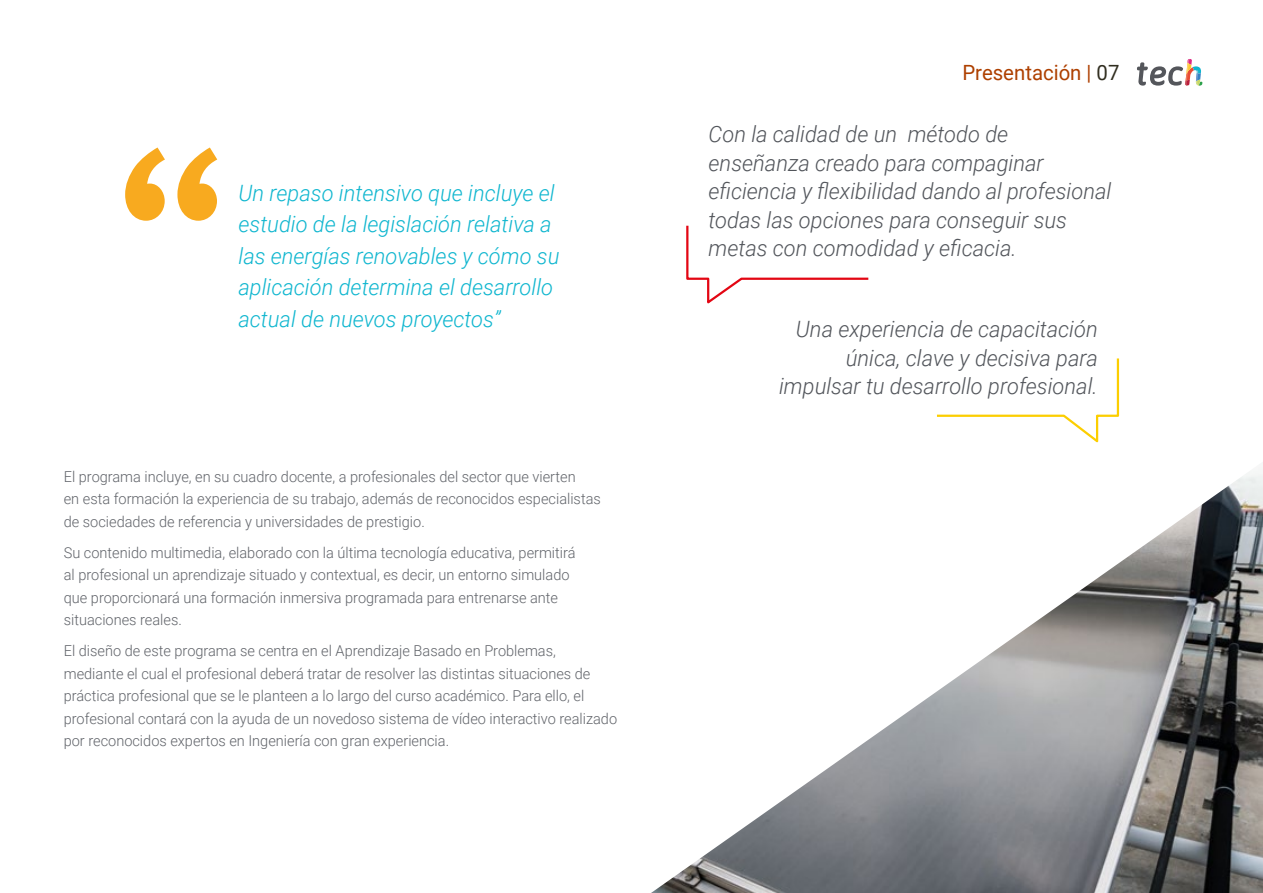
<style>
.page{position:relative;width:1263px;height:893px;background:#fff}
.page>*{position:absolute;margin:0;border:0;box-sizing:border-box;transform-origin:0 0}
.t1{font:italic 300 22.5px/28.5px "Roboto";color:#52555b;text-align:right}
.t2{font:italic 300 22.5px/31.5px "Roboto";color:#0fb6cf}
.t3{font:21px "Roboto";color:#ae4000}
.t4{font:300 15px/22.5px "Roboto";color:#61646a}
.s1{color:#312e20}
</style>
<div class="page">
<svg style="left:125px;top:147px;width:92px;height:74px"></svg>
<img style="left:651px;top:462px;width:612px;height:431px">
<svg style="left:1137px;top:59px;width:65px;height:27px"></svg>
<svg style="left:937px;top:358px;width:183px;height:85px"></svg>
<svg style="left:686px;top:225px;width:183px;height:79px"></svg>
<h1 class="t2" style="left:239px;top:176px;width:322px">Un repaso intensivo que incluye el estudio de la legislación relativa a las energías renovables y cómo su aplicación determina el desarrollo actual de nuevos proyectos”</h1>
<p class="t4" style="left:64px;top:465px;width:538px">El programa incluye, en su cuadro docente, a profesionales del sector que vierten<br>en esta formación la experiencia de su trabajo, además de reconocidos especialistas de sociedades de referencia y universidades de prestigio.</p>
<p class="t4" style="left:64px;top:541px;width:513px">Su contenido multimedia, elaborado con la última tecnología educativa, permitirá al profesional un aprendizaje situado y contextual, es decir, un entorno simulado que proporcionará una formación inmersiva programada para entrenarse ante situaciones reales.</p>
<p class="t4" style="left:64px;top:639px;width:555px">El diseño de este programa se centra en el Aprendizaje Basado en Problemas, mediante el cual el profesional deberá tratar de resolver las distintas situaciones de práctica profesional que se le planteen a lo largo del curso académico. Para ello, el profesional contará con la ayuda de un novedoso sistema de vídeo interactivo realizado por reconocidos expertos en Ingeniería con gran experiencia.</p>
<h2 class="t3" style="left:962px;top:57px;width:159px">Presentación | <span class="s1">07</span></h2>
<h1 class="t1" style="left:708px;top:119px;width:404px;text-align:left">Con la calidad de un método de enseñanza creado para compaginar eficiencia y flexibilidad dando al profesional todas las opciones para conseguir sus metas con comodidad y eficacia.</h1>
<h1 class="t1" style="left:779px;top:314px;width:320px">Una experiencia de capacitación única, clave y decisiva para impulsar tu desarrollo profesional.</h1>
</div>
